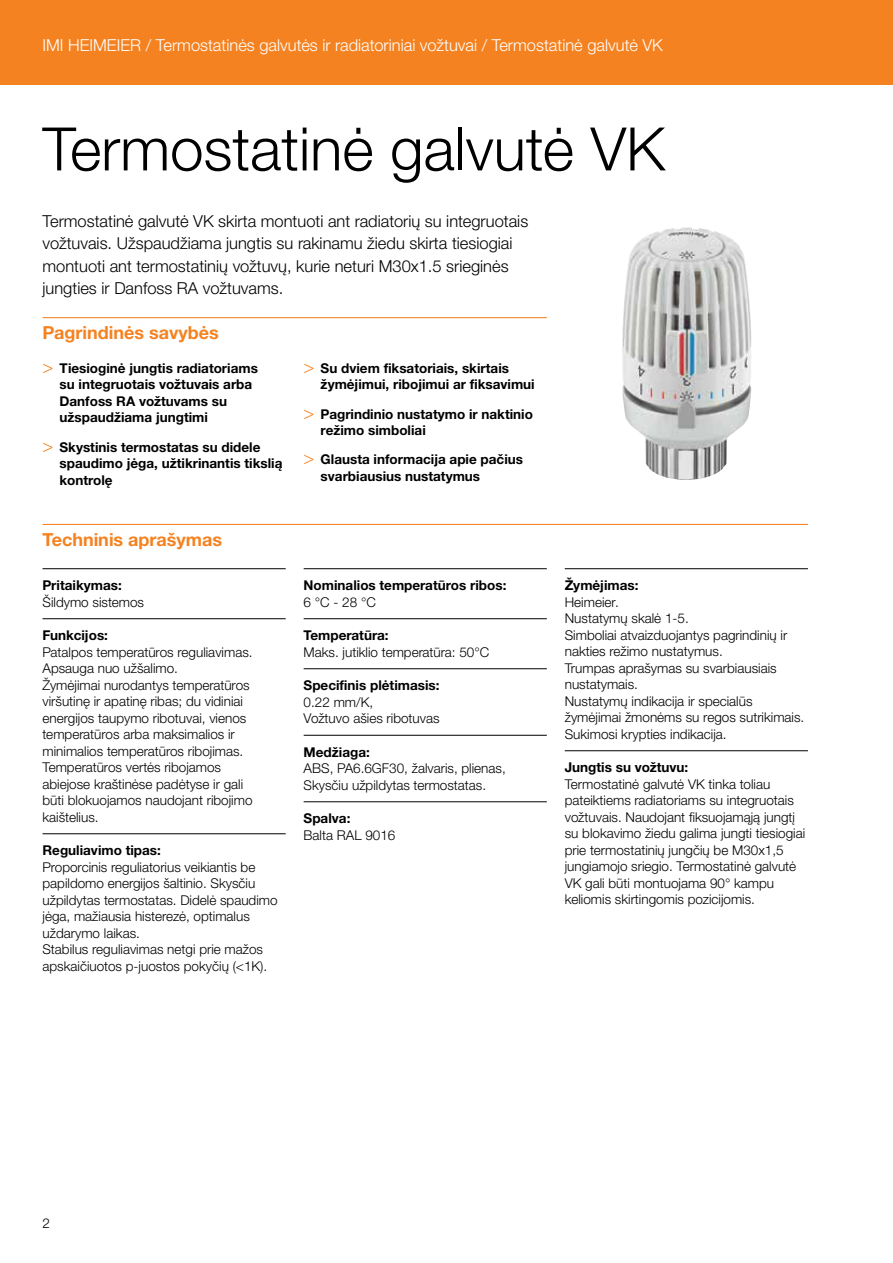
<style>
.page{position:relative;width:893px;height:1263px;background:#fff}
.page>*{position:absolute;margin:0;border:0;box-sizing:border-box;transform-origin:0 0}
.t1{font:300 60px "Helvetica Neue LTW1 G";color:#000}
.t2{font:700 18px "Helvetica Neue LTW1 G";color:#f58220}
.t3{font:300 16.5px/22.5px "Helvetica Neue LTW1 G";color:#000}
.t4{font:300 16.5px "Helvetica Neue LTW1 G";color:#fff}
.t5{font:300 13.5px/16.5px "Helvetica Neue LTW1 G";color:#000}
.t6{font:700 13.5px/16.5px "Helvetica Neue LTW1 G";color:#000}
.s1{font-family:"Helvetica Neue LT Std";font-weight:300;font-size:18px;color:#f58220}
</style>
<div class="page">
<div style="left:0;top:0;width:893px;height:85px;background:#f58220"></div>
<hr style="left:43px;top:317px;width:504px;height:1px;background:#f58220">
<hr style="left:43px;top:524px;width:765px;height:1px;background:#f58220">
<hr style="left:43px;top:568px;width:243px;height:1px;background:#000">
<hr style="left:43px;top:618px;width:243px;height:1px;background:#000">
<hr style="left:43px;top:833px;width:243px;height:1px;background:#000">
<hr style="left:304px;top:568px;width:243px;height:1px;background:#000">
<hr style="left:304px;top:618px;width:243px;height:1px;background:#000">
<hr style="left:304px;top:668px;width:243px;height:1px;background:#000">
<hr style="left:304px;top:735px;width:243px;height:1px;background:#000">
<hr style="left:304px;top:801px;width:243px;height:1px;background:#000">
<hr style="left:565px;top:568px;width:243px;height:1px;background:#000">
<hr style="left:565px;top:750px;width:243px;height:1px;background:#000">
<img style="left:622px;top:227px;width:129px;height:253px">
<p class="t4" style="left:43px;top:35px;width:622px">IMI HEIMEIER / Termostatinės galvutės ir radiatoriniai vožtuvai / Termostatinė galvutė VK</p>
<h1 class="t1" style="left:43px;top:112px;width:624px">Termostatinė galvutė VK</h1>
<p class="t3" style="left:43px;top:210px;width:487px">Termostatinė galvutė VK skirta montuoti ant radiatorių su integruotais vožtuvais. Užspaudžiama jungtis su rakinamu žiedu skirta tiesiogiai montuoti ant termostatinių vožtuvų, kurie neturi M30x1.5 srieginės jungties ir Danfoss RA vožtuvams.</p>
<h2 class="t2" style="left:43px;top:322px;width:178px">Pagrindinės savybės</h2>
<p class="t6" style="left:60px;top:360px;width:200px;text-indent:-17px"><span class="s1">&gt;</span> Tiesioginė jungtis radiatoriams su integruotais vožtuvais arba<br>Danfoss RA vožtuvams su užspaudžiama jungtimi</p>
<p class="t6" style="left:60px;top:439px;width:224px;text-indent:-17px"><span class="s1">&gt;</span> Skystinis termostatas su didele spaudimo jėga, užtikrinantis tikslią kontrolę</p>
<p class="t6" style="left:321px;top:360px;width:216px;text-indent:-17px"><span class="s1">&gt;</span> Su dviem fiksatoriais, skirtais žymėjimui, ribojimui ar fiksavimui</p>
<p class="t6" style="left:321px;top:406px;width:214px;text-indent:-17px"><span class="s1">&gt;</span> Pagrindinio nustatymo ir naktinio režimo simboliai</p>
<p class="t6" style="left:321px;top:451px;width:204px;text-indent:-17px"><span class="s1">&gt;</span> Glausta informacija apie pačius svarbiausius nustatymus</p>
<h2 class="t2" style="left:43px;top:529px;width:181px">Techninis aprašymas</h2>
<p class="t6" style="left:43px;top:577px;width:81px">Pritaikymas:</p>
<p class="t5" style="left:43px;top:594px;width:103px">Šildymo sistemos</p>
<p class="t6" style="left:43px;top:627px;width:67px">Funkcijos:</p>
<p class="t5" style="left:43px;top:644px;width:212px">Patalpos temperatūros reguliavimas.<br>Apsauga nuo užšalimo.<br>Žymėjimai nurodantys temperatūros viršutinę ir apatinę ribas; du vidiniai energijos taupymo ribotuvai, vienos temperatūros arba maksimalios ir minimalios temperatūros ribojimas.<br>Temperatūros vertės ribojamos abiejose kraštinėse padėtyse ir gali būti blokuojamos naudojant ribojimo kaištelius.</p>
<p class="t6" style="left:43px;top:842px;width:120px">Reguliavimo tipas:</p>
<p class="t5" style="left:43px;top:859px;width:237px">Proporcinis reguliatorius veikiantis be papildomo energijos šaltinio. Skysčiu užpildytas termostatas. Didelė spaudimo jėga, mažiausia histerezė, optimalus uždarymo laikas.<br>Stabilus reguliavimas netgi prie mažos apskaičiuotos p-juostos pokyčių (&lt;1K).</p>
<p class="t6" style="left:304px;top:577px;width:204px">Nominalios temperatūros ribos:</p>
<p class="t5" style="left:304px;top:594px;width:74px">6 °C - 28 °C</p>
<p class="t6" style="left:304px;top:627px;width:86px">Temperatūra:</p>
<p class="t5" style="left:304px;top:644px;width:187px">Maks. jutiklio temperatūra: 50°C</p>
<p class="t6" style="left:304px;top:677px;width:137px">Specifinis plėtimasis:</p>
<p class="t5" style="left:304px;top:694px;width:137px">0.22 mm/K,<br>Vožtuvo ašies ribotuvas</p>
<p class="t6" style="left:304px;top:744px;width:68px">Medžiaga:</p>
<p class="t5" style="left:304px;top:760px;width:204px">ABS, PA6.6GF30, žalvaris, plienas,<br>Skysčiu užpildytas termostatas.</p>
<p class="t6" style="left:304px;top:810px;width:48px">Spalva:</p>
<p class="t5" style="left:304px;top:827px;width:93px">Balta RAL 9016</p>
<p class="t6" style="left:565px;top:577px;width:75px">Žymėjimas:</p>
<p class="t5" style="left:565px;top:594px;width:241px">Heimeier.<br>Nustatymų skalė 1-5.<br>Simboliai atvaizduojantys pagrindinių ir nakties režimo nustatymus.<br>Trumpas aprašymas su svarbiausiais nustatymais.<br>Nustatymų indikacija ir specialūs žymėjimai žmonėms su regos sutrikimais.<br>Sukimosi krypties indikacija.</p>
<p class="t6" style="left:565px;top:759px;width:125px">Jungtis su vožtuvu:</p>
<p class="t5" style="left:565px;top:776px;width:242px">Termostatinė galvutė VK tinka toliau pateiktiems radiatoriams su integruotais vožtuvais. Naudojant fiksuojamąją jungtį su blokavimo žiedu galima jungti tiesiogiai prie termostatinių jungčių be M30x1,5 jungiamojo sriegio. Termostatinė galvutė VK gali būti montuojama 90° kampu keliomis skirtingomis pozicijomis.</p>
<p class="t5" style="left:43px;top:1215px;width:9px">2</p>
</div>
